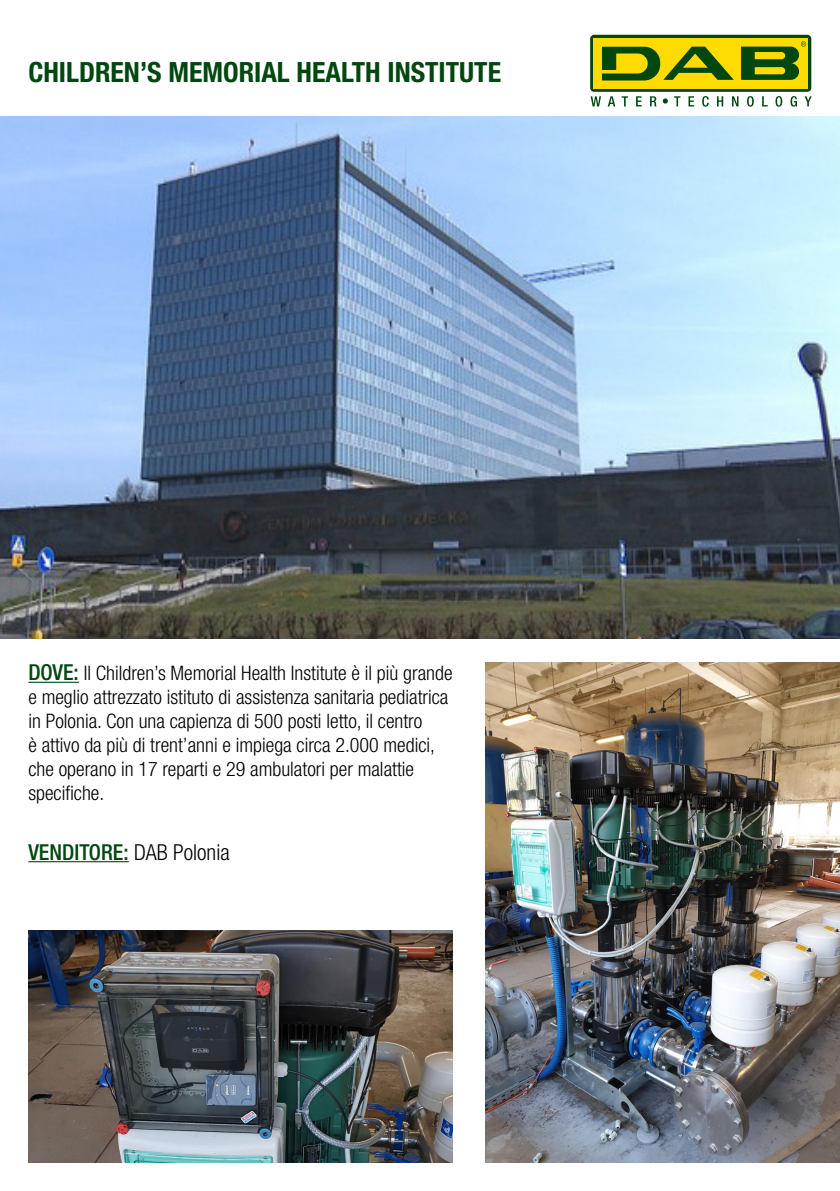
<style>
.page{position:relative;width:840px;height:1191px;background:#fff}
.page>*{position:absolute;margin:0;border:0;box-sizing:border-box;transform-origin:0 0}
.t1{font:700 condensed 27.8px "Helvetica Neue LT";color:#004710}
.t2{font:500 condensed 22px "Helvetica Neue LT";color:#004710}
.t3{font:300 condensed 20px/24px "Helvetica Neue LT";color:#000}
.s1{font-weight:500;font-size:22px;color:#004710}
.s2{font-weight:300;color:#000}
</style>
<div class="page">
<svg style="left:590px;top:96px;width:10px;height:10px"></svg>
<svg style="left:607px;top:96px;width:8px;height:10px"></svg>
<svg style="left:621px;top:96px;width:6px;height:10px"></svg>
<svg style="left:636px;top:96px;width:5px;height:10px"></svg>
<svg style="left:650px;top:96px;width:6px;height:10px"></svg>
<svg style="left:674px;top:96px;width:6px;height:10px"></svg>
<svg style="left:688px;top:96px;width:5px;height:10px"></svg>
<svg style="left:702px;top:96px;width:6px;height:11px"></svg>
<svg style="left:717px;top:96px;width:5px;height:10px"></svg>
<svg style="left:732px;top:96px;width:6px;height:10px"></svg>
<svg style="left:747px;top:96px;width:6px;height:11px"></svg>
<svg style="left:762px;top:96px;width:5px;height:10px"></svg>
<svg style="left:775px;top:96px;width:6px;height:11px"></svg>
<svg style="left:790px;top:96px;width:6px;height:11px"></svg>
<svg style="left:804px;top:96px;width:7px;height:10px"></svg>
<div style="left:590px;top:35px;width:220px;height:57px;background:linear-gradient(to right,#004710,#004710);border-radius:4px"></div>
<div style="left:593px;top:38px;width:214px;height:50px;background:#ffdc01"></div>
<svg style="left:662px;top:98px;width:5px;height:6px"></svg>
<svg style="left:741px;top:41px;width:64px;height:39px"></svg>
<svg style="left:602px;top:47px;width:131px;height:33px"></svg>
<img style="left:0;top:116px;width:839px;height:522px">
<img style="left:485px;top:663px;width:354px;height:499px">
<img style="left:28px;top:930px;width:424px;height:232px">
<hr style="left:28px;top:681px;width:51px;height:2px;background:#004710">
<hr style="left:28px;top:861px;width:101px;height:1px;background:#004710">
<p class="t1" style="left:28px;top:55px;width:474px">CHILDREN’S MEMORIAL HEALTH INSTITUTE</p>
<p class="t3" style="left:28px;top:661px;width:425px"><span class="s1">DOVE:</span> Il Children’s Memorial Health Institute è il più grande e meglio attrezzato istituto di assistenza sanitaria pediatrica in Polonia. Con una capienza di 500 posti letto, il centro<br>è attivo da più di trent’anni e impiega circa 2.000 medici, che operano in 17 reparti e 29 ambulatori per malattie specifiche.</p>
<p class="t2" style="left:28px;top:838px;width:203px">VENDITORE: <span class="s2">DAB Polonia</span></p>
</div>
